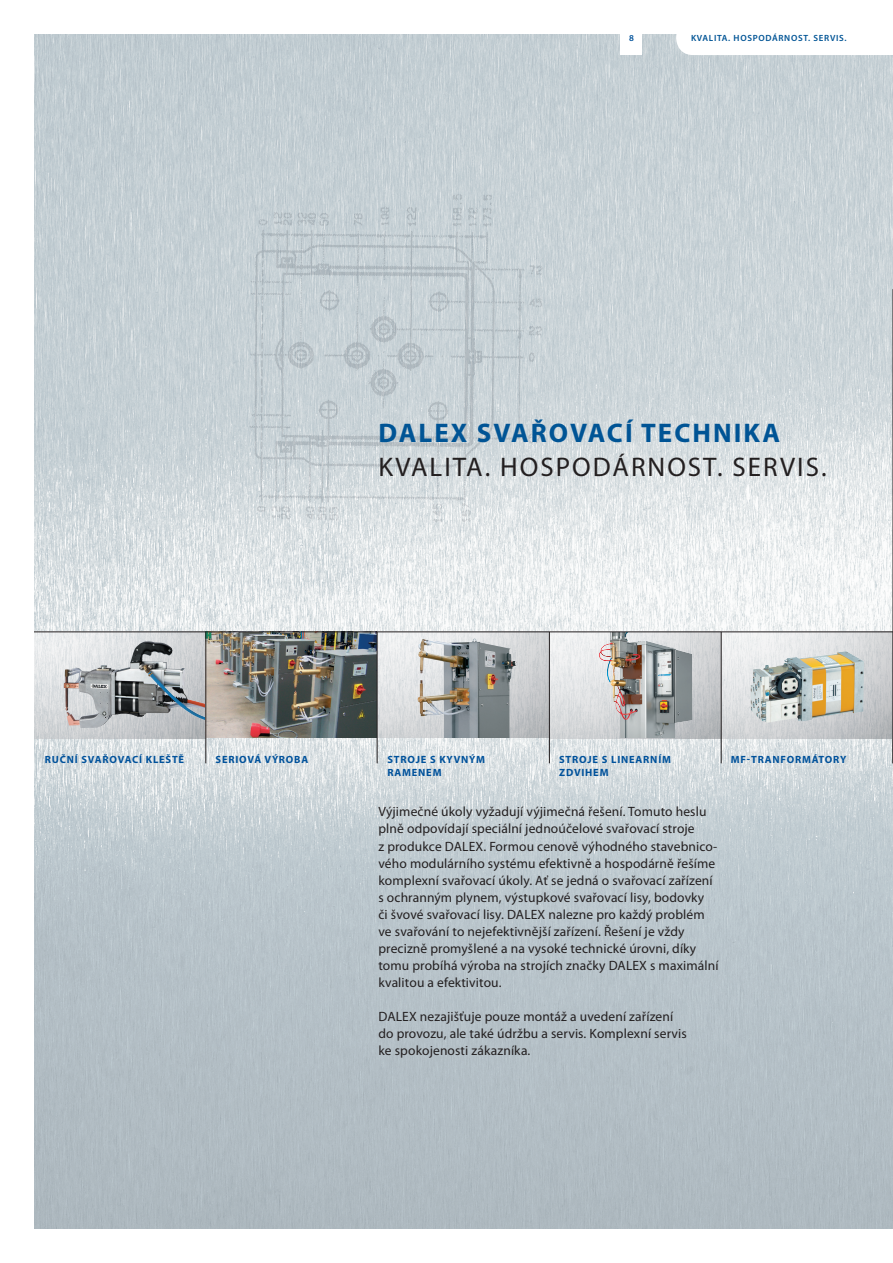
<style>
.page{position:relative;width:893px;height:1263px;background:#fff}
.page>*{position:absolute;margin:0;border:0;box-sizing:border-box;transform-origin:0 0}
.t1{font:27px "Myriad Pro";letter-spacing:.075em;color:#231f20}
.t2{font:700 27px "Myriad Pro";letter-spacing:.075em;color:#005495}
.t3{font:13.5px/17px "Myriad Pro";letter-spacing:.01em;color:#231f20}
.t4{font:700 10.5px/12.6px "Myriad Pro";letter-spacing:.075em;color:#01529b}
.t5{font:600 9px "Myriad Pro";letter-spacing:.075em;color:#005495}
.t6{font:600 9px "Myriad Pro";color:#01529b}
</style>
<div class="page">
<img style="left:34px;top:34px;width:859px;height:1195px">
<img style="left:226px;top:180px;width:374px;height:351px">
<svg style="left:676px;top:34px;width:121px;height:21px"></svg>
<div style="left:621px;top:21px;width:21px;height:34px;background:#fff"></div>
<div style="left:797px;top:21px;width:96px;height:34px;background:#fff"></div>
<img style="left:34px;top:632px;width:858px;height:106px">
<img style="left:64px;top:665px;width:122px;height:46px">
<img style="left:750px;top:651px;width:114px;height:72px">
<hr style="left:892px;top:289px;width:1px;height:474px;background:#231f20">
<hr style="left:721px;top:632px;width:1px;height:131px;background:#231f20">
<hr style="left:549px;top:632px;width:1px;height:131px;background:#231f20">
<img style="left:612px;top:632px;width:81px;height:106px">
<img style="left:206px;top:632px;width:171px;height:106px">
<hr style="left:34px;top:631px;width:859px;height:1px;background:#231f20">
<hr style="left:205px;top:632px;width:1px;height:131px;background:#231f20">
<hr style="left:377px;top:632px;width:1px;height:131px;background:#231f20">
<img style="left:418px;top:638px;width:112px;height:99px">
<p class="t6" style="left:629px;top:33px;width:6px">8</p>
<p class="t5" style="left:691px;top:33px;width:157px">KVALITA. HOSPODÁRNOST. SERVIS.</p>
<h1 class="t2" style="left:378px;top:418px;width:403px">DALEX SVAŘOVACÍ TECHNIKA</h1>
<h1 class="t1" style="left:378px;top:452px;width:450px">KVALITA. HOSPODÁRNOST. SERVIS.</h1>
<p class="t4" style="left:45px;top:753px;width:141px">RUČNÍ SVAŘOVACÍ KLEŠTĚ</p>
<p class="t4" style="left:216px;top:753px;width:94px">SERIOVÁ VÝROBA</p>
<p class="t4" style="left:387px;top:753px;width:99px">STROJE S KYVNÝM<br>RAMENEM</p>
<p class="t4" style="left:559px;top:753px;width:113px">STROJE S LINEARNÍM<br>ZDVIHEM</p>
<p class="t4" style="left:731px;top:753px;width:117px">MF-TRANFORMÁTORY</p>
<p class="t3" style="left:378px;top:804px;width:342px">Výjimečné úkoly vyžadují výjimečná řešení. Tomuto heslu plně odpovídají speciální jednoúčelové svařovací stroje<br>z produkce DALEX. Formou cenově výhodného stavebnico&shy;vého modulárního systému efektivně a hospodárně řešíme komplexní svařovací úkoly. Ať se jedná o svařovací zařízení s ochranným plynem, výstupkové svařovací lisy, bodovky<br>či švové svařovací lisy. DALEX nalezne pro každý problém ve svařování to nejefektivnější zařízení. Řešení je vždy precizně promyšlené a na vysoké technické úrovni, díky tomu probíhá výroba na strojích značky DALEX s maximální kvalitou a efektivitou.</p>
<p class="t3" style="left:378px;top:1008px;width:310px">DALEX nezajišťuje pouze montáž a uvedení zařízení do provozu, ale také údržbu a servis. Komplexní servis ke spokojenosti zákazníka.</p>
</div>
